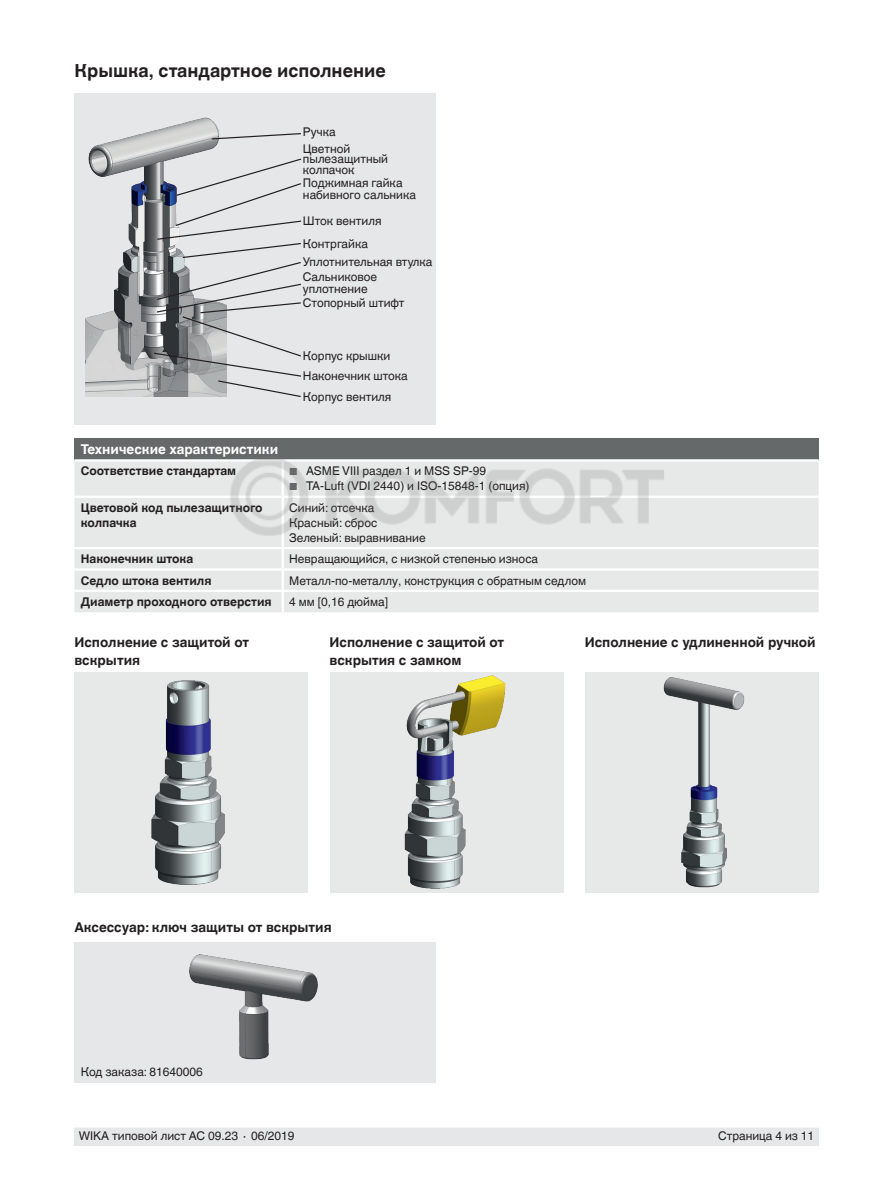
<style>
.page{position:relative;width:893px;height:1188px;background:#fff}
.page>*{position:absolute;margin:0;border:0;box-sizing:border-box;transform-origin:0 0}
.t1{font:700 18px "Helvetica World";color:#231f20}
.t2{font:700 13.5px/18px "Helvetica World";color:#231f20}
.t3{font:700 13.5px "Helvetica World";color:#fff}
.t4{font:12px/15px "Helvetica World";color:#231f20}
.t5{font:700 12px/15px "Helvetica World";color:#231f20}
.s1{font-size:10.2px;color:#666969}
</style>
<div class="page">
<div style="left:74px;top:1128px;width:745px;height:17px;background:#e6e7e9"></div>
<div style="left:74px;top:94px;width:362px;height:331px;background:#e6e7e9"></div>
<img style="left:85px;top:117px;width:134px;height:279px">
<svg style="left:153px;top:158px;width:149px;height:239px"></svg>
<svg style="left:211px;top:132px;width:90px;height:8px"></svg>
<div style="left:330px;top:672px;width:233px;height:220px;background:#e7e9e8"></div>
<img style="left:404px;top:675px;width:102px;height:214px">
<div style="left:585px;top:672px;width:234px;height:220px;background:#e7e9e8"></div>
<img style="left:663px;top:677px;width:82px;height:211px">
<div style="left:74px;top:672px;width:234px;height:220px;background:#e7e9e8"></div>
<img style="left:151px;top:680px;width:74px;height:205px">
<div style="left:74px;top:942px;width:362px;height:140px;background:#e6e7e9"></div>
<img style="left:189px;top:954px;width:129px;height:106px">
<div style="left:74px;top:438px;width:745px;height:22px;background:#666969"></div>
<div style="left:74px;top:462px;width:745px;height:150px;background:#e7e9e8"></div>
<hr style="left:74px;top:547px;width:209px;height:2px;background:#fff">
<hr style="left:283px;top:547px;width:536px;height:2px;background:#fff">
<hr style="left:74px;top:568px;width:209px;height:3px;background:#fff">
<hr style="left:283px;top:568px;width:536px;height:3px;background:#fff">
<hr style="left:74px;top:590px;width:209px;height:2px;background:#fff">
<hr style="left:282px;top:498px;width:2px;height:49px;background:#fff">
<svg style="left:282px;top:549px;width:2px;height:41px"></svg>
<hr style="left:283px;top:590px;width:536px;height:2px;background:#fff">
<hr style="left:74px;top:459px;width:209px;height:3px;background:#fff">
<hr style="left:283px;top:459px;width:536px;height:3px;background:#fff">
<hr style="left:74px;top:496px;width:209px;height:2px;background:#fff">
<hr style="left:282px;top:592px;width:2px;height:20px;background:#fff">
<hr style="left:283px;top:496px;width:536px;height:2px;background:#fff">
<div style="left:301px;top:350px;width:134px;height:12px;background:#e6e7e9"></div>
<div style="left:301px;top:370px;width:134px;height:13px;background:#e6e7e9"></div>
<div style="left:301px;top:390px;width:134px;height:13px;background:#e6e7e9"></div>
<img style="left:223px;top:459px;width:447px;height:86px">
<h1 class="t1" style="left:74px;top:60px;width:313px">Крышка, стандартное исполнение</h1>
<p class="t4" style="left:303px;top:124px;width:49px;line-height:16.6px">Ручка<br>Цветной</p>
<p class="t4" style="left:303px;top:154px;width:87px;line-height:10.5px">пылезащитный колпачок</p>
<p class="t4" style="left:303px;top:177px;width:115px;line-height:12px">Поджимная гайка набивного сальника</p>
<p class="t4" style="left:303px;top:214px;width:80px">Шток вентиля</p>
<p class="t4" style="left:303px;top:255px;width:131px">Уплотнительная втулка<br>Сальниковое</p>
<p class="t4" style="left:303px;top:281px;width:66px">уплотнение</p>
<p class="t4" style="left:303px;top:236px;width:67px">Контргайка</p>
<p class="t4" style="left:303px;top:296px;width:103px">Стопорный штифт</p>
<p class="t4" style="left:303px;top:346px;width:106px;line-height:20.1px">Корпус крышки<br>Наконечник штока<br>Корпус вентиля</p>
<p class="t3" style="left:81px;top:441px;width:199px">Технические характеристики</p>
<p class="t5" style="left:81px;top:464px;width:157px">Соответствие стандартам</p>
<p class="t4" style="left:289px;top:464px;width:199px"><span class="s1">■</span> ASME VIII раздел 1 и MSS SP-99</p>
<p class="t4" style="left:289px;top:479px;width:242px"><span class="s1">■</span> TA-Luft (VDI 2440) и ISO-15848-1 (опция)</p>
<p class="t5" style="left:81px;top:500px;width:183px">Цветовой код пылезащитного колпачка</p>
<p class="t4" style="left:289px;top:500px;width:138px">Синий: отсечка<br>Красный: сброс<br>Зеленый: выравнивание</p>
<p class="t5" style="left:81px;top:551px;width:114px">Наконечник штока</p>
<p class="t4" style="left:289px;top:551px;width:250px">Невращающийся, с низкой степенью износа</p>
<p class="t5" style="left:81px;top:573px;width:132px">Седло штока вентиля</p>
<p class="t4" style="left:289px;top:573px;width:298px">Металл-по-металлу, конструкция с обратным седлом</p>
<p class="t5" style="left:81px;top:594px;width:192px">Диаметр проходного отверстия</p>
<p class="t4" style="left:289px;top:594px;width:100px">4 мм [0,16 дюйма]</p>
<p class="t2" style="left:74px;top:634px;width:176px">Исполнение с защитой от</p>
<p class="t2" style="left:585px;top:634px;width:232px">Исполнение с удлиненной ручкой</p>
<p class="t2" style="left:74px;top:652px;width:67px">вскрытия</p>
<p class="t2" style="left:330px;top:634px;width:176px">Исполнение с защитой от вскрытия с замком</p>
<p class="t2" style="left:74px;top:919px;width:259px">Аксессуар: ключ защиты от вскрытия</p>
<p class="t4" style="left:81px;top:1064px;width:124px">Код заказа: 81640006</p>
<p class="t4" style="left:79px;top:1129px;width:217px">WIKA типовой лист AC 09.23 ∙ 06/2019</p>
<p class="t4" style="left:718px;top:1129px;width:98px">Страница 4 из 11</p>
</div>
